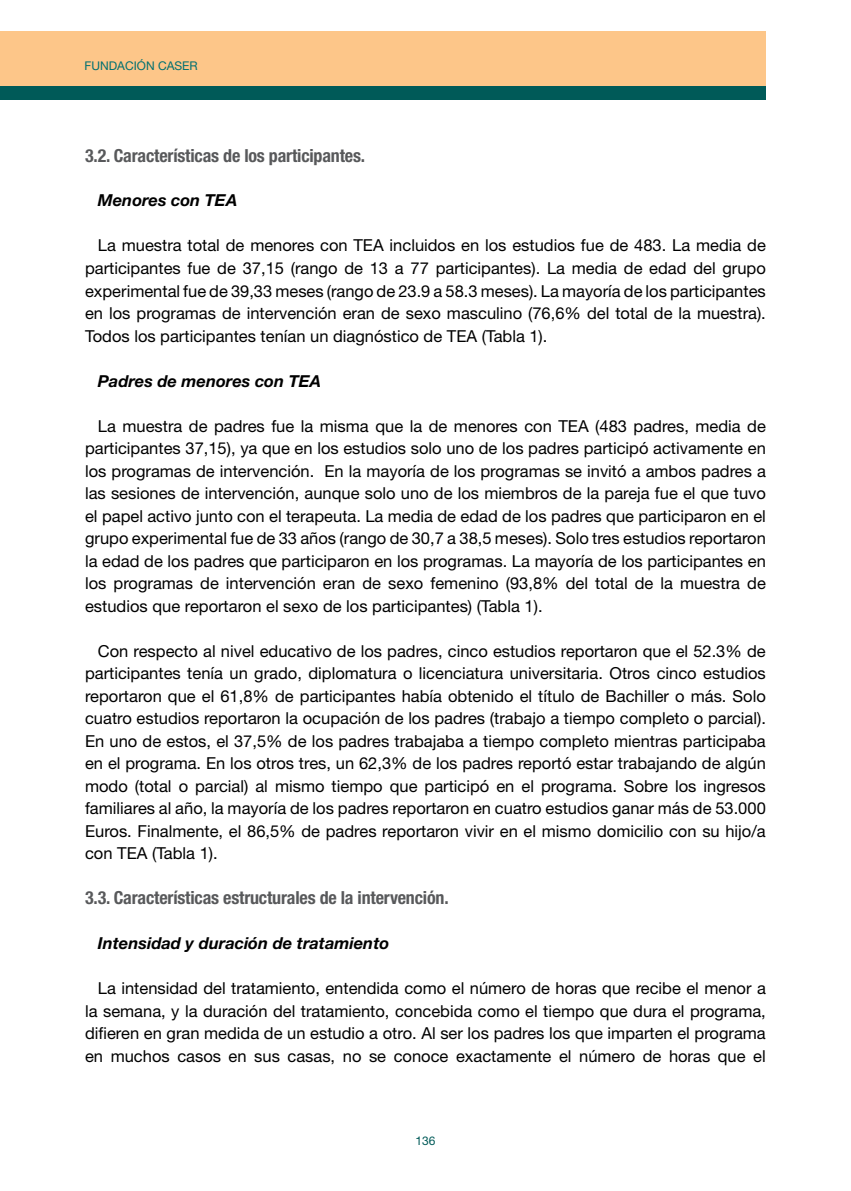
<style>
.page{position:relative;width:851px;height:1191px;background:#fff}
.page>*{position:absolute;margin:0;border:0;box-sizing:border-box;transform-origin:0 0}
.t1{font:700 condensed 18px "Helvetica Neue LT Std";letter-spacing:-.01em;color:#58595b}
.t2{font:16.5px/22.5px "Helvetica Neue LT Std";color:#000;text-align:justify}
.t3{font:italic 700 16.5px "Helvetica Neue LT Std";color:#000}
.t4{font:12px "Helvetica Neue LT Std";color:#007071}
.t5{font:12px "Helvetica Neue LT Std";color:#005a58}
</style>
<div class="page">
<div style="left:0;top:31px;width:765px;height:56px;background:#fdc689"></div>
<div style="left:0;top:87px;width:765px;height:13px;background:#005a58"></div>
<p class="t4" style="left:85px;top:58px;width:115px">FUNDACIÓN CASER</p>
<p class="t1" style="left:85px;top:144px;width:281px">3.2. Características de los participantes.</p>
<p class="t3" style="left:98px;top:190px;width:141px">Menores con TEA</p>
<p class="t2" style="left:85px;top:234px;width:682px;text-indent:13px">La muestra total de menores con TEA incluidos en los estudios fue de 483. La media de participantes fue de 37,15 (rango de 13 a 77 participantes). La media de edad del grupo experimental fue de 39,33 meses (rango de 23.9 a 58.3 meses). La mayoría de los participantes en los programas de intervención eran de sexo masculino (76,6% del total de la muestra).<br>Todos los participantes tenían un diagnóstico de TEA (Tabla 1).</p>
<p class="t3" style="left:98px;top:370px;width:225px">Padres de menores con TEA</p>
<p class="t2" style="left:85px;top:414px;width:682px;text-indent:13px">La muestra de padres fue la misma que la de menores con TEA (483 padres, media de participantes 37,15), ya que en los estudios solo uno de los padres participó activamente en los programas de intervención. En la mayoría de los programas se invitó a ambos padres a las sesiones de intervención, aunque solo uno de los miembros de la pareja fue el que tuvo el papel activo junto con el terapeuta. La media de edad de los padres que participaron en el grupo experimental fue de 33 años (rango de 30,7 a 38,5 meses). Solo tres estudios reportaron la edad de los padres que participaron en los programas. La mayoría de los participantes en los programas de intervención eran de sexo femenino (93,8% del total de la muestra de estudios que reportaron el sexo de los participantes) (Tabla 1).</p>
<p class="t2" style="left:85px;top:639px;width:682px;text-indent:13px">Con respecto al nivel educativo de los padres, cinco estudios reportaron que el 52.3% de participantes tenía un grado, diplomatura o licenciatura universitaria. Otros cinco estudios reportaron que el 61,8% de participantes había obtenido el título de Bachiller o más. Solo cuatro estudios reportaron la ocupación de los padres (trabajo a tiempo completo o parcial).<br>En uno de estos, el 37,5% de los padres trabajaba a tiempo completo mientras participaba en el programa. En los otros tres, un 62,3% de los padres reportó estar trabajando de algún modo (total o parcial) al mismo tiempo que participó en el programa. Sobre los ingresos familiares al año, la mayoría de los padres reportaron en cuatro estudios ganar más de 53.000<br>Euros. Finalmente, el 86,5% de padres reportaron vivir en el mismo domicilio con su hijo/a con TEA (Tabla 1).</p>
<p class="t1" style="left:85px;top:887px;width:365px">3.3. Características estructurales de la intervención.</p>
<p class="t3" style="left:98px;top:933px;width:293px">Intensidad y duración de tratamiento</p>
<p class="t2" style="left:85px;top:977px;width:682px;text-indent:13px">La intensidad del tratamiento, entendida como el número de horas que recibe el menor a la semana, y la duración del tratamiento, concebida como el tiempo que dura el programa, difieren en gran medida de un estudio a otro. Al ser los padres los que imparten el programa en muchos casos en sus casas, no se conoce exactamente el número de horas que el</p>
<p class="t5" style="left:415px;top:1133px;width:22px">136</p>
</div>
